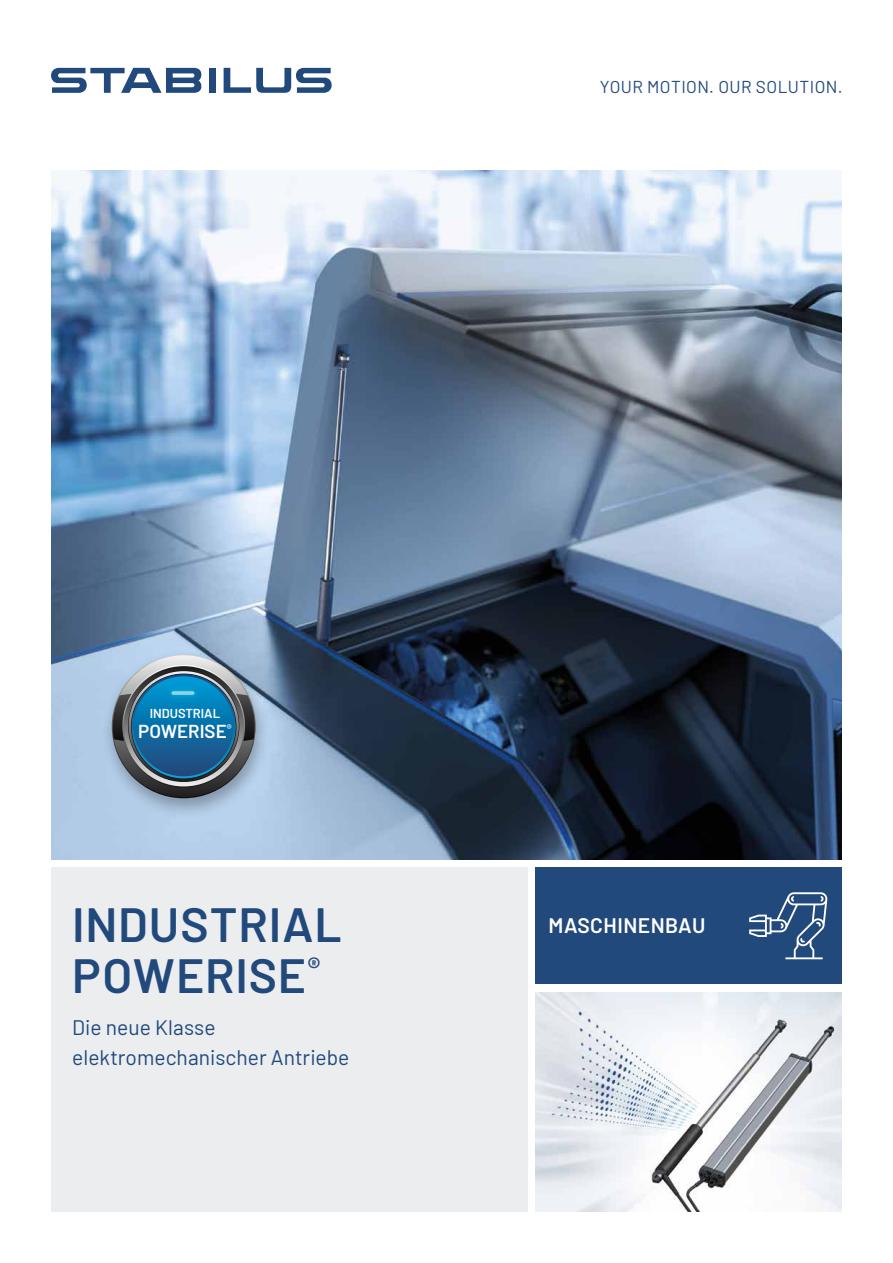
<style>
.page{position:relative;width:893px;height:1263px;background:#fff}
.page>*{position:absolute;margin:0;border:0;box-sizing:border-box;transform-origin:0 0}
.t1{font:600 48px/51px "Barlow";letter-spacing:.02em;color:#21497c}
.t2{font:21px/30px "Barlow";color:#21497c}
.t3{font:600 21px "Barlow";letter-spacing:.025em;color:#fff}
.t4{font:600 18.75px "Barlow";color:#fff}
.t5{font:17.25px "Barlow";letter-spacing:.02em;color:#21497c}
.t6{font:600 12.9px "Barlow";color:#fff}
</style>
<div class="page">
<div style="left:51px;top:867px;width:476px;height:345px;background:#ebedef"></div>
<div style="left:209px;top:68px;width:7px;height:25px;background:#21497c"></div>
<svg style="left:224px;top:68px;width:108px;height:25px"></svg>
<svg style="left:51px;top:68px;width:151px;height:25px"></svg>
<img style="left:536px;top:993px;width:306px;height:219px">
<div style="left:536px;top:867px;width:306px;height:117px;background:#21497c"></div>
<img style="left:51px;top:170px;width:791px;height:689px">
<div style="left:101px;top:649px;width:171px;height:170px;background:#000;opacity:.3"></div>
<svg style="left:113px;top:655px;width:142px;height:142px;background:#85909d"></svg>
<svg style="left:122px;top:665px;width:123px;height:123px"></svg>
<svg style="left:124px;top:666px;width:120px;height:120px;background:#737373"></svg>
<svg style="left:129px;top:671px;width:110px;height:110px"></svg>
<svg style="left:132px;top:674px;width:104px;height:104px"></svg>
<div style="left:134px;top:676px;width:100px;height:100px;background:linear-gradient(to bottom,#009ad7,#20487b);border-radius:50px"></div>
<img style="left:163px;top:683px;width:40px;height:20px">
<svg style="left:171px;top:691px;width:24px;height:4px"></svg>
<svg style="left:749px;top:892px;width:78px;height:67px"></svg>
<p class="t5" style="left:600px;top:74px;width:244px">YOUR MOTION. OUR SOLUTION.</p>
<p class="t6" style="left:150px;top:703px;width:72px">INDUSTRIAL</p>
<p class="t4" style="left:138px;top:717px;width:95px">POWERISE<sup>®</sup></p>
<h1 class="t1" style="left:72px;top:895px;width:271px">INDUSTRIAL<br>POWERISE<sup>®</sup></h1>
<p class="t2" style="left:72px;top:1011px;width:279px">Die neue Klasse elektromechanischer Antriebe</p>
<p class="t3" style="left:549px;top:910px;width:158px">MASCHINENBAU</p>
</div>
